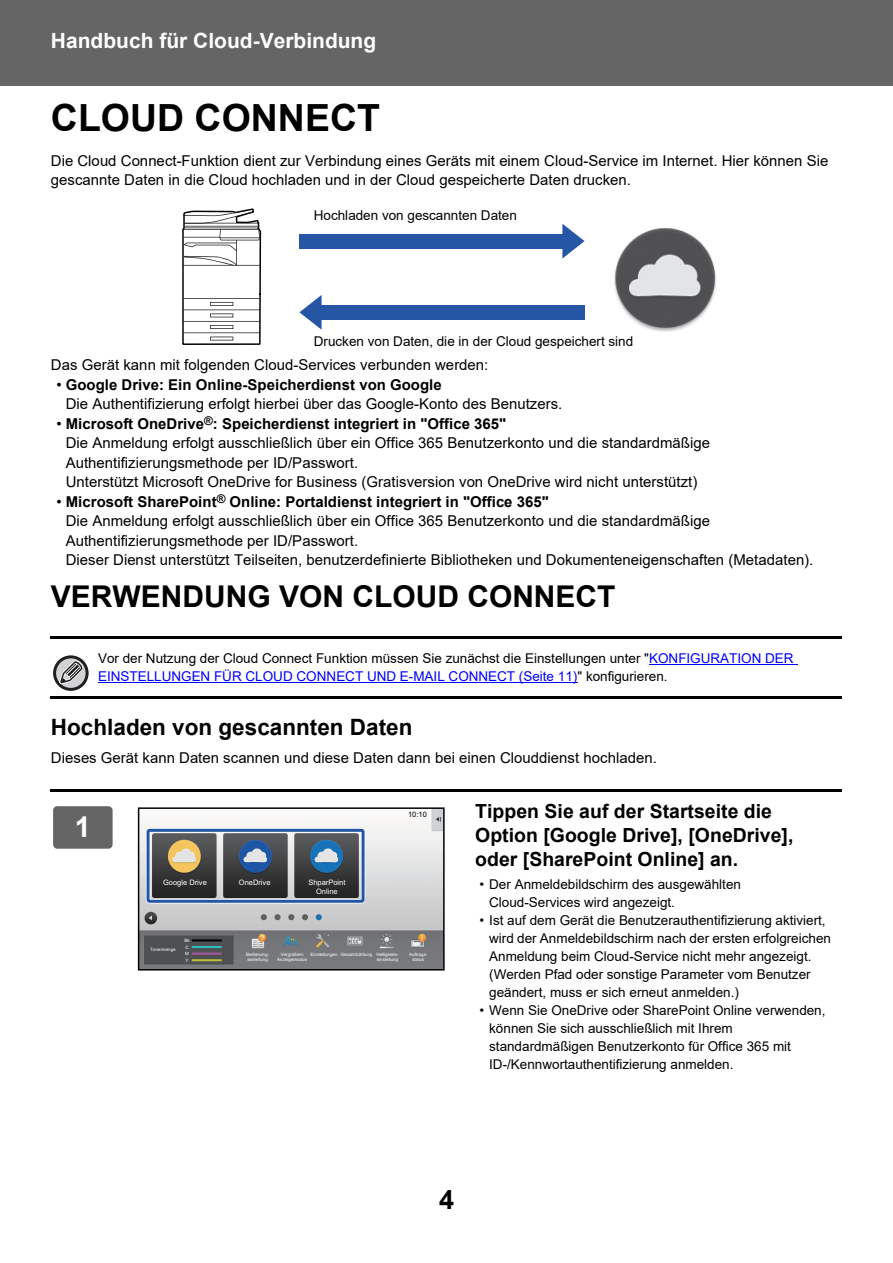
<style>
.page{position:relative;width:893px;height:1263px;background:#fff}
.page>*{position:absolute;margin:0;border:0;box-sizing:border-box;transform-origin:0 0}
.t1{font:700 37.5px "Arial";color:#000}
.t2{font:700 30px "Arial";color:#000}
.t3{font:700 28.8px "Arial";color:#fff}
.t4{font:700 27px "Arial";color:#000}
.t5{font:700 22.5px "Arial";color:#000}
.t6{font:700 21px "Arial";color:#fff}
.t7{font:700 19.5px/24px "Arial";color:#000}
.t8{font:15px/19.5px "Arial";color:#000}
.t9{font:13.5px/18px "Arial";color:#000}
.t10{font:7.5px/9px "Arial";color:#fff;text-align:center}
.t11{font:7.5px "Arial";color:#030303}
.t12{font:4.5px/5.2px "Arial";color:#fff}
.s1{font-weight:700}
.s2{color:#00f}
</style>
<div class="page">
<div style="left:0;top:0;width:893px;height:85px;background:#656565"></div>
<hr style="left:649px;top:664px;width:148px;height:1px;background:#00f">
<hr style="left:98px;top:682px;width:417px;height:1px;background:#00f">
<hr style="left:515px;top:682px;width:62px;height:1px;background:#00f">
<svg style="left:53px;top:806px;width:60px;height:43px;background:#686868"></svg>
<hr style="left:51px;top:636px;width:791px;height:3px;background:#000">
<hr style="left:51px;top:696px;width:791px;height:3px;background:#000">
<hr style="left:51px;top:789px;width:791px;height:3px;background:#000">
<svg style="left:182px;top:208px;width:79px;height:137px"></svg>
<div style="left:299px;top:234px;width:268px;height:14px;background:#2556a6"></div>
<svg style="left:562px;top:224px;width:22px;height:35px"></svg>
<div style="left:316px;top:305px;width:268px;height:14px;background:#2556a6"></div>
<svg style="left:299px;top:295px;width:23px;height:35px"></svg>
<img style="left:614px;top:228px;width:102px;height:104px">
<div style="left:53px;top:655px;width:36px;height:36px;border:3px solid #231f20;border-radius:50%"></div>
<svg style="left:57px;top:658px;width:29px;height:31px"></svg>
<img style="left:141px;top:810px;width:301px;height:158px">
<div style="left:138px;top:807px;width:307px;height:164px;border:2px solid #030303"></div>
<div style="left:146px;top:828px;width:219px;height:76px;border:4px solid #fff;border-radius:2px"></div>
<div style="left:147px;top:829px;width:218px;height:74px;border:3px solid #2456a6;border-radius:2px"></div>
<h3 class="t6" style="left:51px;top:29px;width:327px">Handbuch für Cloud-Verbindung</h3>
<h1 class="t1" style="left:51px;top:97px;width:331px">CLOUD CONNECT</h1>
<p class="t8" style="left:51px;top:151px;width:779px">Die Cloud Connect-Funktion dient zur Verbindung eines Geräts mit einem Cloud-Service im Internet. Hier können Sie gescannte Daten in die Cloud hochladen und in der Cloud gespeicherte Daten drucken.</p>
<p class="t9" style="left:314px;top:206px;width:204px">Hochladen von gescannten Daten</p>
<p class="t9" style="left:314px;top:332px;width:321px">Drucken von Daten, die in der Cloud gespeichert sind</p>
<p class="t8" style="left:51px;top:355px;width:439px">Das Gerät kann mit folgenden Cloud-Services verbunden werden:</p>
<p class="t8" style="left:66px;top:375px;width:498px;text-indent:-9px">• <span class="s1">Google Drive: Ein Online-Speicherdienst von Google<br></span>Die Authentifizierung erfolgt hierbei über das Google-Konto des Benutzers.</p>
<p class="t8" style="left:66px;top:414px;width:646px;text-indent:-9px">• <span class="s1">Microsoft OneDrive</span><sup>®</sup><span class="s1">: Speicherdienst integriert in "Office 365"<br></span>Die Anmeldung erfolgt ausschließlich über ein Office 365 Benutzerkonto und die standardmäßige Authentifizierungsmethode per ID/Passwort.<br>Unterstützt Microsoft OneDrive for Business (Gratisversion von OneDrive wird nicht unterstützt)</p>
<p class="t8" style="left:66px;top:492px;width:749px;text-indent:-9px">• <span class="s1">Microsoft SharePoint</span><sup>®</sup> <span class="s1">Online: Portaldienst integriert in "Office 365"<br></span>Die Anmeldung erfolgt ausschließlich über ein Office 365 Benutzerkonto und die standardmäßige Authentifizierungsmethode per ID/Passwort.<br>Dieser Dienst unterstützt Teilseiten, benutzerdefinierte Bibliotheken und Dokumenteneigenschaften (Metadaten).</p>
<h2 class="t2" style="left:51px;top:579px;width:566px">VERWENDUNG VON CLOUD CONNECT</h2>
<p class="t9" style="left:98px;top:649px;width:697px">Vor der Nutzung der Cloud Connect Funktion müssen Sie zunächst die Einstellungen unter "<span class="s2">KONFIGURATION DER<br>EINSTELLUNGEN FÜR CLOUD CONNECT UND E-MAIL CONNECT (Seite 11)</span>" konfigurieren.</p>
<h3 class="t5" style="left:51px;top:715px;width:363px">Hochladen von gescannten Daten</h3>
<p class="t8" style="left:51px;top:748px;width:607px">Dieses Gerät kann Daten scannen und diese Daten dann bei einen Clouddienst hochladen.</p>
<h3 class="t3" style="left:75px;top:811px;width:18px">1</h3>
<h3 class="t7" style="left:475px;top:800px;width:320px">Tippen Sie auf der Startseite die<br>Option [Google Drive], [OneDrive], oder [SharePoint Online] an.</h3>
<p class="t9" style="left:489px;top:876px;width:253px;text-indent:-10px">• Der Anmeldebildschirm des ausgewählten<br>Cloud-Services wird angezeigt.</p>
<p class="t9" style="left:489px;top:912px;width:343px;text-indent:-10px">• Ist auf dem Gerät die Benutzerauthentifizierung aktiviert, wird der Anmeldebildschirm nach der ersten erfolgreichen Anmeldung beim Cloud-Service nicht mehr angezeigt. (Werden Pfad oder sonstige Parameter vom Benutzer geändert, muss er sich erneut anmelden.)</p>
<p class="t9" style="left:489px;top:1002px;width:338px;text-indent:-10px">• Wenn Sie OneDrive oder SharePoint Online verwenden, können Sie sich ausschließlich mit Ihrem standardmäßigen Benutzerkonto für Office 365 mit ID-/Kennwortauthentifizierung anmelden.</p>
<p class="t11" style="left:408px;top:811px;width:20px">10:10</p>
<p class="t10" style="left:163px;top:879px;width:45px">Google Drive</p>
<p class="t10" style="left:239px;top:879px;width:33px">OneDrive</p>
<p class="t10" style="left:308px;top:879px;width:39px">ShparPoint<br>Online</p>
<p class="t12" style="left:150px;top:947px;width:27px">Tonermenge</p>
<p class="t12" style="left:184px;top:938px;width:7px;line-height:6.4px">Bk<br>C<br>M<br>Y</p>
<p class="t12" style="left:246px;top:952px;width:25px">Bedienung&shy;sanleitung</p>
<p class="t12" style="left:277px;top:952px;width:31px;text-align:center">Vergrößern<br>Anzeigemodus</p>
<p class="t12" style="left:311px;top:952px;width:89px;text-align:right">Einstellungen Gesamtzählung Helligkeits&shy;einstellung</p>
<p class="t12" style="left:409px;top:952px;width:20px;text-align:center">Auftrags&shy;status</p>
<h3 class="t4" style="left:439px;top:1184px;width:17px">4</h3>
</div>
